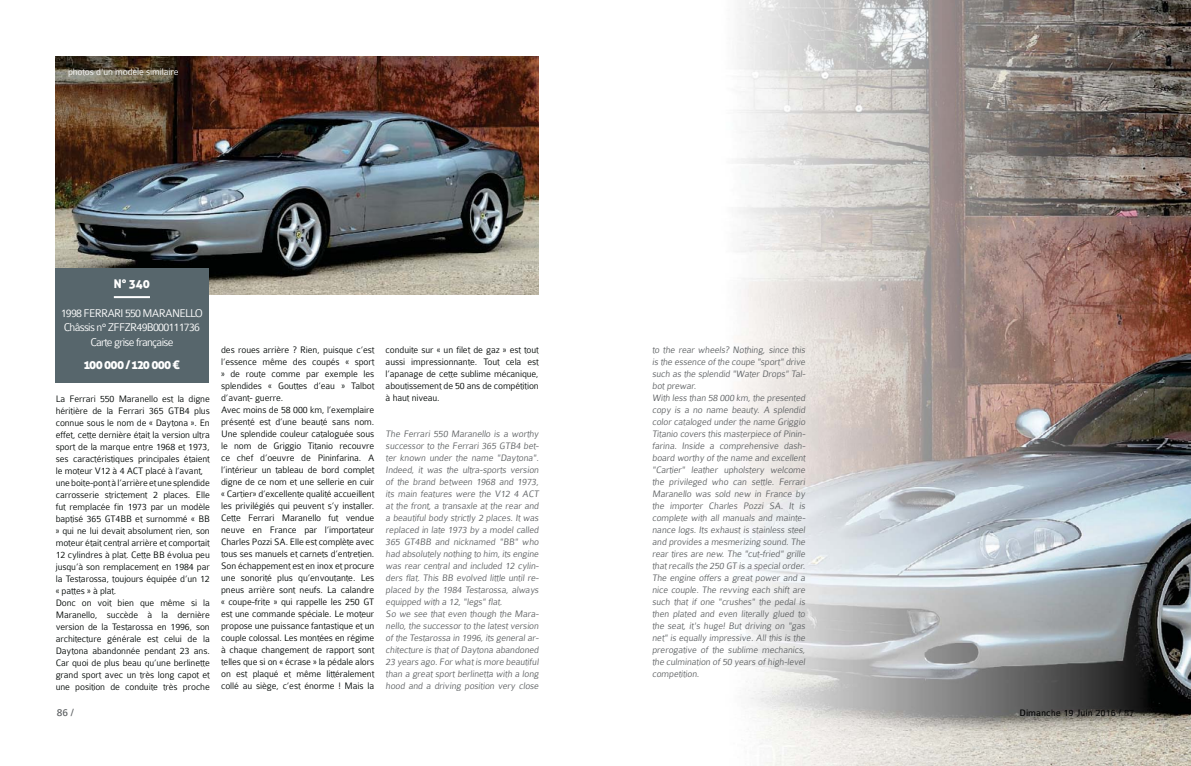
<style>
.page{position:relative;width:1191px;height:766px;background:#fff}
.page>*{position:absolute;margin:0;border:0;box-sizing:border-box;transform-origin:0 0}
.t1{font:300 12px/14.4px "Colaborate";letter-spacing:-.06em;color:#fff;text-align:center}
.t2{font:12px "Aller Display";letter-spacing:-.06em;color:#fff}
.t3{font:11px "Colaborate";color:#5f6264}
.t4{font:300 10px/12px "Colaborate";letter-spacing:-.01em;color:#030806}
.t5{font:300 10px/12px "Colaborate";letter-spacing:-.01em;color:#5f6264}
.t6{font:300 10px "Colaborate";letter-spacing:-.01em;color:#fff}
.t7{font:10px "Colaborate";color:#020303}
.s1{color:#030405}
.s2{color:#010202}
.s3{color:#5f6264}
</style>
<div class="page">
<img style="left:56px;top:57px;width:483px;height:237px">
<img style="left:736px;top:0;width:455px;height:765px">
<img style="left:1020px;top:709px;width:96px;height:7px">
<img style="left:1118px;top:709px;width:15px;height:6px">
<div style="left:56px;top:269px;width:153px;height:114px;background:#57666c"></div>
<hr style="left:114px;top:296px;width:36px;height:2px;background:#fff">
<p class="t6" style="left:68px;top:69px;width:112px">photos d'un modèle similaire</p>
<p class="t2" style="left:114px;top:277px;width:38px">N° 340</p>
<p class="t1" style="left:61px;top:307px;width:144px">1998 FERRARI 550 MARANELLO<br>Châssis n° ZFFZR49B000111736<br>Carte grise française</p>
<p class="t2" style="left:84px;top:357px;width:98px">100 000 / 120 000 €</p>
<p class="t4" style="left:56px;top:393px;width:156px">La Ferrari 550 Maranello est la digne héritière de la Ferrari 365 GTB4 plus connue sous le nom de « Daytona ». En effet, cette dernière était la version ultra sport de la marque entre 1968 et 1973, ses caractéristiques principales étaient le moteur V12 à 4 ACT placé à l’avant, une boite-pont à l’arrière et une splendide carrosserie strictement 2 places. Elle fut remplacée fin 1973 par un modèle baptisé 365 GT4BB et surnommé « BB » qui ne lui devait absolument rien, son moteur était central arrière et comportait 12 cylindres à plat. Cette BB évolua peu jusqu’à son remplacement en 1984 par la Testarossa, toujours équipée d’un 12 « pattes » à plat.<br>Donc on voit bien que même si la Maranello, succède à la dernière version de la Testarossa en 1996, son architecture générale est celui de la Daytona abandonnée pendant 23 ans.<br>Car quoi de plus beau qu’une berlinette grand sport avec un très long capot et une position de conduite très proche</p>
<p class="t4" style="left:221px;top:344px;width:155px">des roues arrière ? Rien, puisque c’est l’essence même des coupés « sport » de route comme par exemple les splendides « Gouttes d’eau » Talbot d’avant- guerre.<br>Avec moins de 58 000 km, l’exemplaire présenté est d’une beauté sans nom.<br>Une splendide couleur cataloguée sous le nom de Griggio Titanio recouvre ce chef d’oeuvre de Pininfarina. A l’intérieur un tableau de bord complet digne de ce nom et une sellerie en cuir « Cartier» d’excellente qualité accueillent les privilégiés qui peuvent s’y installer.<br>Cette Ferrari Maranello fut vendue neuve en France par l’importateur Charles Pozzi SA. Elle est complète avec tous ses manuels et carnets d’entretien.<br>Son échappement est en inox et procure une sonorité plus qu’envoutante. Les pneus arrière sont neufs. La calandre « coupe-frite » qui rappelle les 250 GT est une commande spéciale. Le moteur propose une puissance fantastique et un couple colossal. Les montées en régime à chaque changement de rapport sont telles que si on « écrase » la pédale alors on est plaqué et même littéralement collé au siège, c’est énorme ! Mais la</p>
<p class="t4" style="left:386px;top:344px;width:155px;text-align:justify">conduite sur « un filet de gaz » est tout aussi impressionnante. Tout cela est l’apanage de cette sublime mécanique, aboutissement de 50 ans de compétition à haut niveau.</p>
<p class="t5" style="left:385px;top:428px;width:156px">The Ferrari 550 Maranello is a worthy successor to the Ferrari 365 GTB4 bet&shy;ter known under the name "Daytona".<br>Indeed, it was the ultra-sports version of the brand between 1968 and 1973, its main features were the V12 4 ACT at the front, a transaxle at the rear and a beautiful body strictly 2 places. It was replaced in late 1973 by a model called 365 GT4BB and nicknamed "BB" who had absolutely nothing to him, its engine was rear central and included 12 cylin&shy;ders flat. This BB evolved little until re&shy;placed by the 1984 Testarossa, always equipped with a 12, "legs" flat.<br>So we see that even though the Mara&shy;nello, the successor to the latest version of the Testarossa in 1996, its general ar&shy;chitecture is that of Daytona abandoned 23 years ago. For what is more beautiful than a great sport berlinetta with a long hood and a driving position very close</p>
<p class="t5" style="left:652px;top:344px;width:156px">to the rear wheels? Nothing, since this is the essence of the coupe "sport" drive such as the splendid "Water Drops" Tal&shy;bot prewar.<br>With less than 58 000 km, the presented copy is a no name beauty. A splendid color cataloged under the name Griggio Titanio covers this masterpiece of Pinin&shy;farina. Inside a comprehensive dash&shy;board worthy of the name and excellent "Cartier" leather upholstery welcome the privileged who can settle. Ferrari Maranello was sold new in France by the importer Charles Pozzi SA. It is complete with all manuals and mainte&shy;nance logs. Its exhaust is stainless steel and provides a mesmerizing sound. The rear tires are new. The "cut-fried" grille that recalls the 250 GT is a special order.<br>The engine offers a great power and a nice couple. The revving each shift are such that if one "crushes" the pedal is then plated and even literally glued to the seat, it's huge! But driving on "gas net" is equally impressive. All this is the prerogative of the sublime mechanics, the culmination of 50 years of high-level competition.</p>
<p class="t3" style="left:57px;top:707px;width:19px">86 /</p>
<p class="t7" style="left:1019px;top:707px;width:116px">Di<span class="s1">ma</span>nche 19 Juin <span class="s2">2016</span> <span class="s3">/ 87</span></p>
</div>
